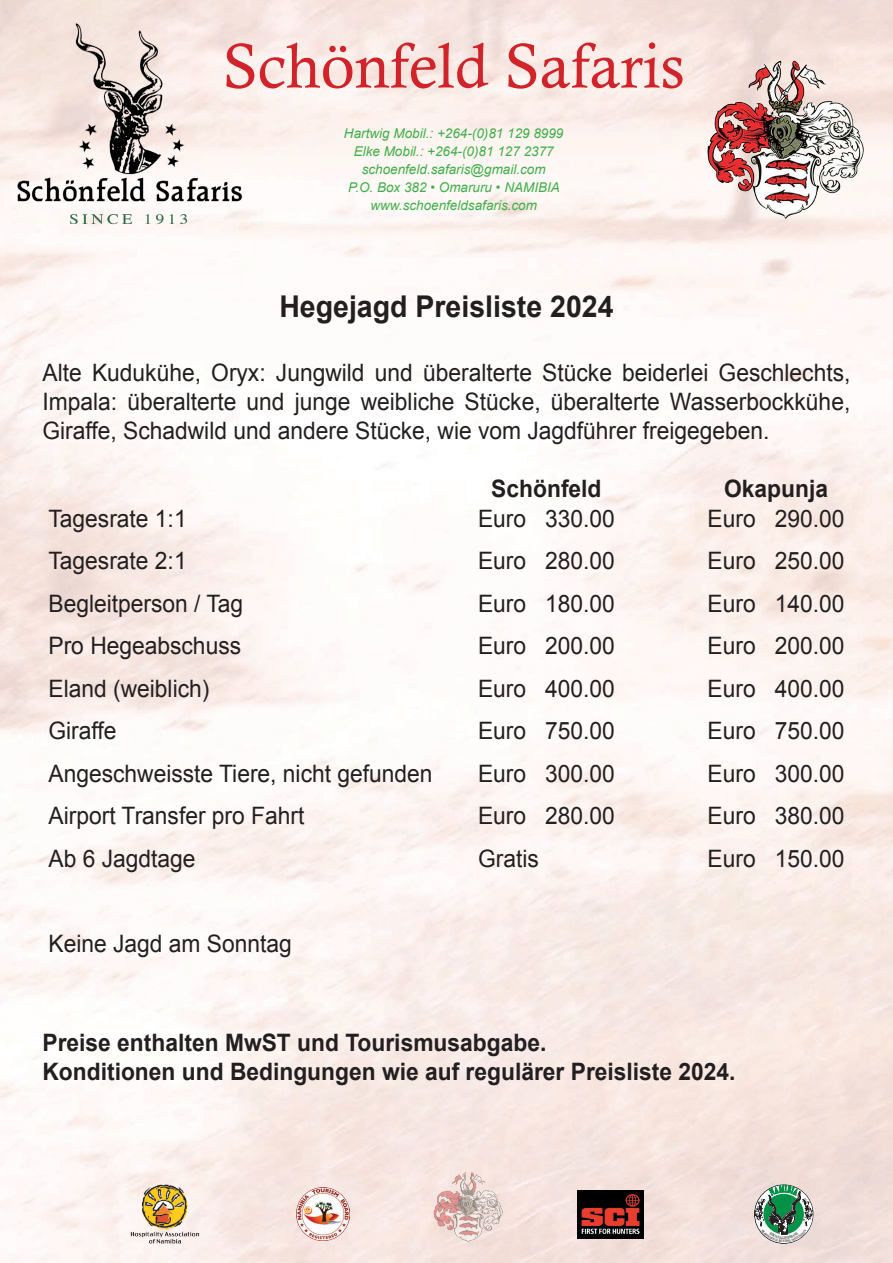
<style>
.page{position:relative;width:893px;height:1263px;background:#fff}
.page>*{position:absolute;margin:0;border:0;box-sizing:border-box;transform-origin:0 0}
.text{font:63px "Calisto";color:#d1232a}
.tab_2_coloum{font:700 30px "Arial";color:#231f20;scale:.95 1}
.body_text{font:24px "Arial";color:#231f20;scale:.95 1}
.tab_2_coloum-2{font:24px/28.8px "Arial";color:#231f20;text-align:justify;scale:.95 1}
.tab_2_coloum-3{font:700 24px "Arial";color:#231f20;scale:.95 1}
.body_text-2{font:700 24px "Arial";color:#231f20;scale:.95 1}
.text-2{font:italic 13.5px "Arial";color:#40ae49}
</style>
<div class="page">
<img style="left:0;top:0;width:893px;height:1263px">
<img style="left:433px;top:1171px;width:69px;height:71px">
<img style="left:15px;top:12px;width:234px;height:225px">
<img style="left:706px;top:59px;width:158px;height:160px">
<img style="left:577px;top:1190px;width:67px;height:48px">
<img style="left:130px;top:1184px;width:69px;height:60px">
<img style="left:297px;top:1187px;width:53px;height:54px">
<svg style="left:754px;top:1185px;width:59px;height:57px"></svg>
<p class="text" style="left:223px;top:29px;width:463px">Schönfeld Safaris</p>
<p class="text-2" style="left:344px;top:125px;width:221px">Hartwig Mobil.: +264-(0)81 129 8999</p>
<p class="text-2" style="left:354px;top:143px;width:201px">Elke Mobil.: +264-(0)81 127 2377</p>
<p class="text-2" style="left:362px;top:161px;width:186px">schoenfeld.safaris@gmail.com</p>
<p class="text-2" style="left:348px;top:179px;width:213px">P.O. Box 382 • Omaruru • NAMIBIA</p>
<p class="text-2" style="left:370px;top:197px;width:168px">www.schoenfeldsafaris.com</p>
<p class="tab_2_coloum" style="left:279px;top:286px;width:353px">Hegejagd Preisliste 2024</p>
<p class="tab_2_coloum-2" style="left:43px;top:359px;width:852px">Alte Kudukühe, Oryx: Jungwild und überalterte Stücke beiderlei Geschlechts, Impala: überalterte und junge weibliche Stücke, überalterte Wasserbockkühe, Giraffe, Schadwild und andere Stücke, wie vom Jagdführer freigegeben.</p>
<p class="body_text-2" style="left:491px;top:473px;width:118px">Schönfeld</p>
<p class="body_text-2" style="left:724px;top:473px;width:111px">Okapunja</p>
<p class="body_text" style="left:49px;top:503px;width:147px">Tagesrate 1:1</p>
<p class="body_text" style="left:478px;top:503px;width:52px">Euro</p>
<p class="body_text" style="left:545px;top:503px;width:75px">330.00</p>
<p class="body_text" style="left:708px;top:503px;width:52px">Euro</p>
<p class="body_text" style="left:775px;top:503px;width:75px">290.00</p>
<p class="body_text" style="left:49px;top:545px;width:147px">Tagesrate 2:1</p>
<p class="body_text" style="left:478px;top:545px;width:52px">Euro</p>
<p class="body_text" style="left:545px;top:545px;width:75px">280.00</p>
<p class="body_text" style="left:708px;top:545px;width:52px">Euro</p>
<p class="body_text" style="left:775px;top:545px;width:75px">250.00</p>
<p class="body_text" style="left:49px;top:588px;width:207px">Begleitperson / Tag</p>
<p class="body_text" style="left:478px;top:588px;width:52px">Euro</p>
<p class="body_text" style="left:545px;top:588px;width:75px">180.00</p>
<p class="body_text" style="left:708px;top:588px;width:52px">Euro</p>
<p class="body_text" style="left:775px;top:588px;width:75px">140.00</p>
<p class="body_text" style="left:49px;top:630px;width:204px">Pro Hegeabschuss</p>
<p class="body_text" style="left:478px;top:630px;width:52px">Euro</p>
<p class="body_text" style="left:545px;top:630px;width:75px">200.00</p>
<p class="body_text" style="left:708px;top:630px;width:52px">Euro</p>
<p class="body_text" style="left:775px;top:630px;width:75px">200.00</p>
<p class="body_text" style="left:49px;top:673px;width:171px">Eland (weiblich)</p>
<p class="body_text" style="left:478px;top:673px;width:52px">Euro</p>
<p class="body_text" style="left:545px;top:673px;width:75px">400.00</p>
<p class="body_text" style="left:708px;top:673px;width:52px">Euro</p>
<p class="body_text" style="left:775px;top:673px;width:75px">400.00</p>
<p class="body_text" style="left:49px;top:715px;width:73px">Giraffe</p>
<p class="body_text" style="left:478px;top:715px;width:52px">Euro</p>
<p class="body_text" style="left:545px;top:715px;width:75px">750.00</p>
<p class="body_text" style="left:708px;top:715px;width:52px">Euro</p>
<p class="body_text" style="left:775px;top:715px;width:75px">750.00</p>
<p class="body_text" style="left:49px;top:758px;width:406px">Angeschweisste Tiere, nicht gefunden</p>
<p class="body_text" style="left:478px;top:758px;width:52px">Euro</p>
<p class="body_text" style="left:545px;top:758px;width:75px">300.00</p>
<p class="body_text" style="left:708px;top:758px;width:52px">Euro</p>
<p class="body_text" style="left:775px;top:758px;width:75px">300.00</p>
<p class="body_text" style="left:49px;top:800px;width:271px">Airport Transfer pro Fahrt</p>
<p class="body_text" style="left:478px;top:800px;width:52px">Euro</p>
<p class="body_text" style="left:545px;top:800px;width:75px">280.00</p>
<p class="body_text" style="left:708px;top:800px;width:52px">Euro</p>
<p class="body_text" style="left:775px;top:800px;width:75px">380.00</p>
<p class="body_text" style="left:49px;top:843px;width:156px">Ab 6 Jagdtage</p>
<p class="body_text" style="left:478px;top:843px;width:66px">Gratis</p>
<p class="body_text" style="left:708px;top:843px;width:52px">Euro</p>
<p class="body_text" style="left:775px;top:843px;width:75px">150.00</p>
<p class="body_text" style="left:49px;top:928px;width:258px">Keine Jagd am Sonntag</p>
<p class="tab_2_coloum-3" style="left:43px;top:1027px;width:532px">Preise enthalten MwST und Tourismusabgabe.</p>
<p class="tab_2_coloum-3" style="left:43px;top:1056px;width:731px">Konditionen und Bedingungen wie auf regulärer Preisliste 2024.</p>
</div>
